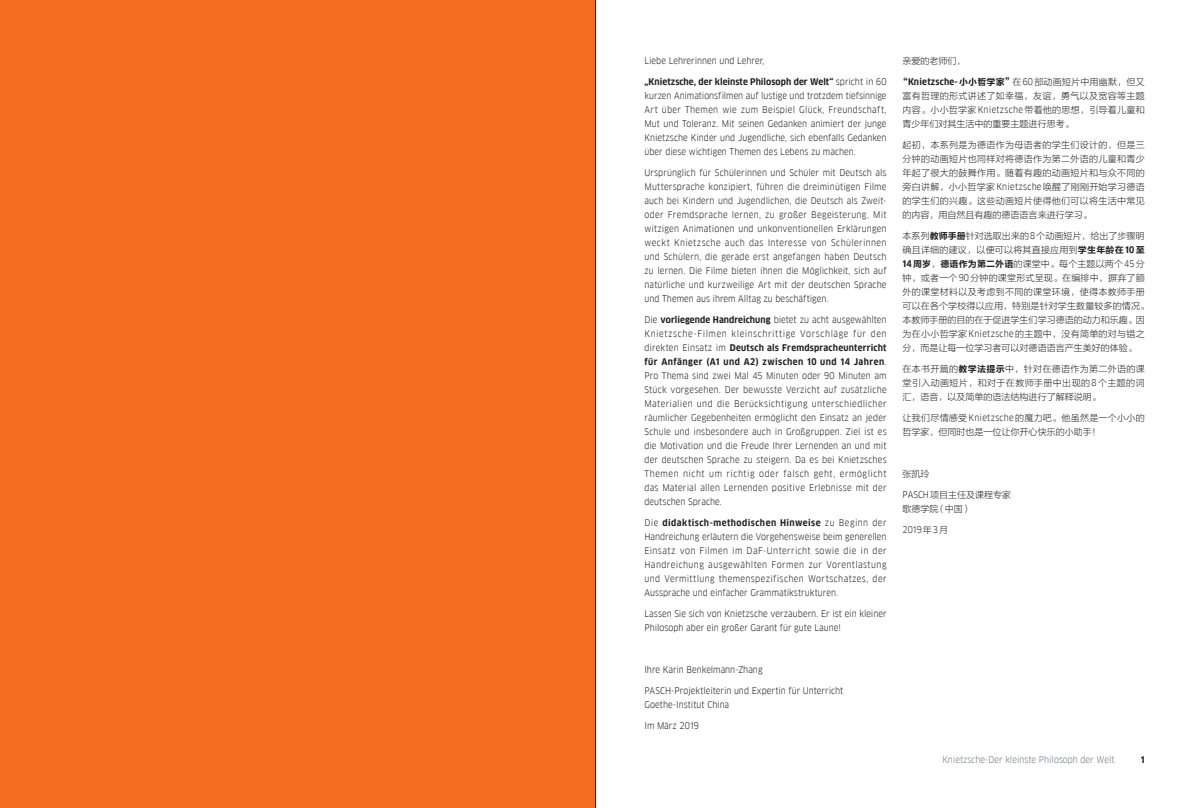
<style>
.page{position:relative;width:1191px;height:808px;background:#fff}
.page>*{position:absolute;margin:0;border:0;box-sizing:border-box;transform-origin:0 0}
.t1{font:9px/14px "Goethe FF Clan";color:#231f20;text-align:justify}
.t2{font:9px/14px "FZLTXHK GBK1 0";letter-spacing:.015em;color:#231f20;text-align:justify}
.t3{font:9px "Goethe FF Clan";color:#6b7a83}
.t4{font:700 9px "Goethe FF Clan";color:#231f20}
.s1{font-weight:700}
.s2{font-family:"FZLTCHK GBK1 0"}
.s3{font-family:"Goethe FF Clan";font-weight:700}
.s4{font-family:"Goethe FF Clan"}
.s5{font-family:"FZLTXHK GBK1 0"}
</style>
<div class="page">
<div style="left:0;top:0;width:595px;height:808px;background:#f36e21"></div>
<hr style="left:595px;top:0;width:1px;height:808px;background:#231f20">
<p class="t1" style="left:644px;top:53px;width:122px">Liebe Lehrerinnen und Lehrer,</p>
<p class="t1" style="left:644px;top:74px;width:244px"><span class="s1">„Knietzsche, der kleinste Philosoph der Welt“</span> spricht in 60 kurzen Animationsfilmen auf lustige und trotzdem tiefsinnige Art über Themen wie zum Beispiel Glück, Freundschaft, Mut und Toleranz. Mit seinen Gedanken animiert der junge Knietzsche Kinder und Jugendliche, sich ebenfalls Gedanken über diese wichtigen Themen des Lebens zu machen.</p>
<p class="t1" style="left:644px;top:165px;width:244px">Ursprünglich für Schülerinnen und Schüler mit Deutsch als Muttersprache konzipiert, führen die dreiminütigen Filme auch bei Kindern und Jugendlichen, die Deutsch als Zweit&shy;oder Fremdsprache lernen, zu großer Begeisterung. Mit witzigen Animationen und unkonventionellen Erklärungen weckt Knietzsche auch das Interesse von Schülerinnen und Schülern, die gerade erst angefangen haben Deutsch zu lernen. Die Filme bieten ihnen die Möglichkeit, sich auf natürliche und kurzweilige Art mit der deutschen Sprache und Themen aus ihrem Alltag zu beschäftigen.</p>
<p class="t1" style="left:644px;top:312px;width:244px">Die <span class="s1">vorliegende Handreichung</span> bietet zu acht ausgewählten Knietzsche-Filmen kleinschrittige Vorschläge für den direkten Einsatz im <span class="s1">Deutsch als Fremdspracheunterricht für Anfänger (A1 und A2) zwischen 10 und 14 Jahren</span>.<br>Pro Thema sind zwei Mal 45 Minuten oder 90 Minuten am Stück vorgesehen. Der bewusste Verzicht auf zusätzliche Materialien und die Berücksichtigung unterschiedlicher räumlicher Gegebenheiten ermöglicht den Einsatz an jeder Schule und insbesondere auch in Großgruppen. Ziel ist es die Motivation und die Freude Ihrer Lernenden an und mit der deutschen Sprache zu steigern. Da es bei Knietzsches Themen nicht um richtig oder falsch geht, ermöglicht das Material allen Lernenden positive Erlebnisse mit der deutschen Sprache.</p>
<p class="t1" style="left:644px;top:515px;width:244px">Die <span class="s1">didaktisch-methodischen Hinweise</span> zu Beginn der Handreichung erläutern die Vorgehensweise beim generellen Einsatz von Filmen im DaF-Unterricht sowie die in der Handreichung ausgewählten Formen zur Vorentlastung und Vermittlung themenspezifischen Wortschatzes, der Aussprache und einfacher Grammatikstrukturen.</p>
<p class="t1" style="left:644px;top:606px;width:243px">Lassen Sie sich von Knietzsche verzaubern. Er ist ein kleiner<br>Philosoph aber ein großer Garant für gute Laune!</p>
<p class="t1" style="left:644px;top:662px;width:120px">Ihre Karin Benkelmann-Zhang</p>
<p class="t1" style="left:644px;top:683px;width:200px">PASCH-Projektleiterin und Expertin für Unterricht</p>
<p class="t1" style="left:644px;top:697px;width:86px">Goethe-Institut China</p>
<p class="t1" style="left:644px;top:718px;width:56px">Im März 2019</p>
<p class="t2" style="left:902px;top:54px;width:64px">亲爱的老师们，</p>
<p class="t2" style="left:902px;top:75px;width:244px;text-indent:-4px"><span class="s2">“</span><span class="s3">Knietzsche-</span><span class="s2">小小哲学家”</span>在<span class="s4">60</span>部动画短片中用幽默，但又富有哲理的形式讲述了如幸福，友谊，勇气以及宽容等主题内容。小小哲学家<span class="s4">Knietzsche</span>带着他的思想，引导着儿童和青少年们对其生活中的重要主题进行思考。</p>
<p class="t2" style="left:902px;top:138px;width:244px">起初，本系列是为德语作为母语者的学生们设计的，但是三分钟的动画短片也同样对将德语作为第二外语的儿童和青少年起了很大的鼓舞作用。随着有趣的动画短片和与众不同的旁白讲解，小小哲学家<span class="s4">Knietzsche</span>唤醒了刚刚开始学习德语的学生们的兴趣。这些动画短片使得他们可以将生活中常见的内容，用自然且有趣的德语语言来进行学习。</p>
<p class="t2" style="left:902px;top:229px;width:248px;text-align:left">本系列<span class="s2">教师手册</span>针对选取出来的<span class="s4">8</span>个动画短片，给出了步骤明确且详细的建议，以便可以将其直接应用到<span class="s2">学生年龄在</span><span class="s3">10</span><span class="s2">至<br></span><span class="s3">14</span><span class="s2">周岁</span>，<span class="s2">德语作为第二外语</span>的课堂中。每个主题以两个<span class="s4">45</span>分钟，或者一个<span class="s4">90</span>分钟的课堂形式呈现。在编排中，摒弃了额外的课堂材料以及考虑到不同的课堂环境，使得本教师手册可以在各个学校得以应用，特别是针对学生数量较多的情况。本教师手册的目的在于促进学生们学习德语的动力和乐趣。因为在小小哲学家<span class="s4">Knietzsche</span>的主题中，没有简单的对与错之分，而是让每一位学习者可以对德语语言产生美好的体验。</p>
<p class="t2" style="left:902px;top:362px;width:244px">在本书开篇的<span class="s2">教学法提示</span>中，针对在德语作为第二外语的课堂引入动画短片，和对于在教师手册中出现的<span class="s4">8</span>个主题的词汇，语音，以及简单的语法结构进行了解释说明。</p>
<p class="t2" style="left:902px;top:411px;width:244px">让我们尽情感受<span class="s4">Knietzsche</span>的魔力吧。他虽然是一个小小的哲学家，但同时也是一位让你开心快乐的小助手！</p>
<p class="t2" style="left:902px;top:467px;width:28px">张凯玲</p>
<p class="t2" style="left:902px;top:488px;width:110px"><span class="s4">PASCH</span>项目主任及课程专家</p>
<p class="t2" style="left:902px;top:502px;width:70px">歌德学院（中国）</p>
<p class="t1" style="left:902px;top:522px;width:47px">2019<span class="s5">年</span>3<span class="s5">月</span></p>
<p class="t3" style="left:942px;top:754px;width:174px">Knietzsche-Der kleinste Philosoph der Welt</p>
<p class="t4" style="left:1140px;top:754px;width:5px">1</p>
</div>
